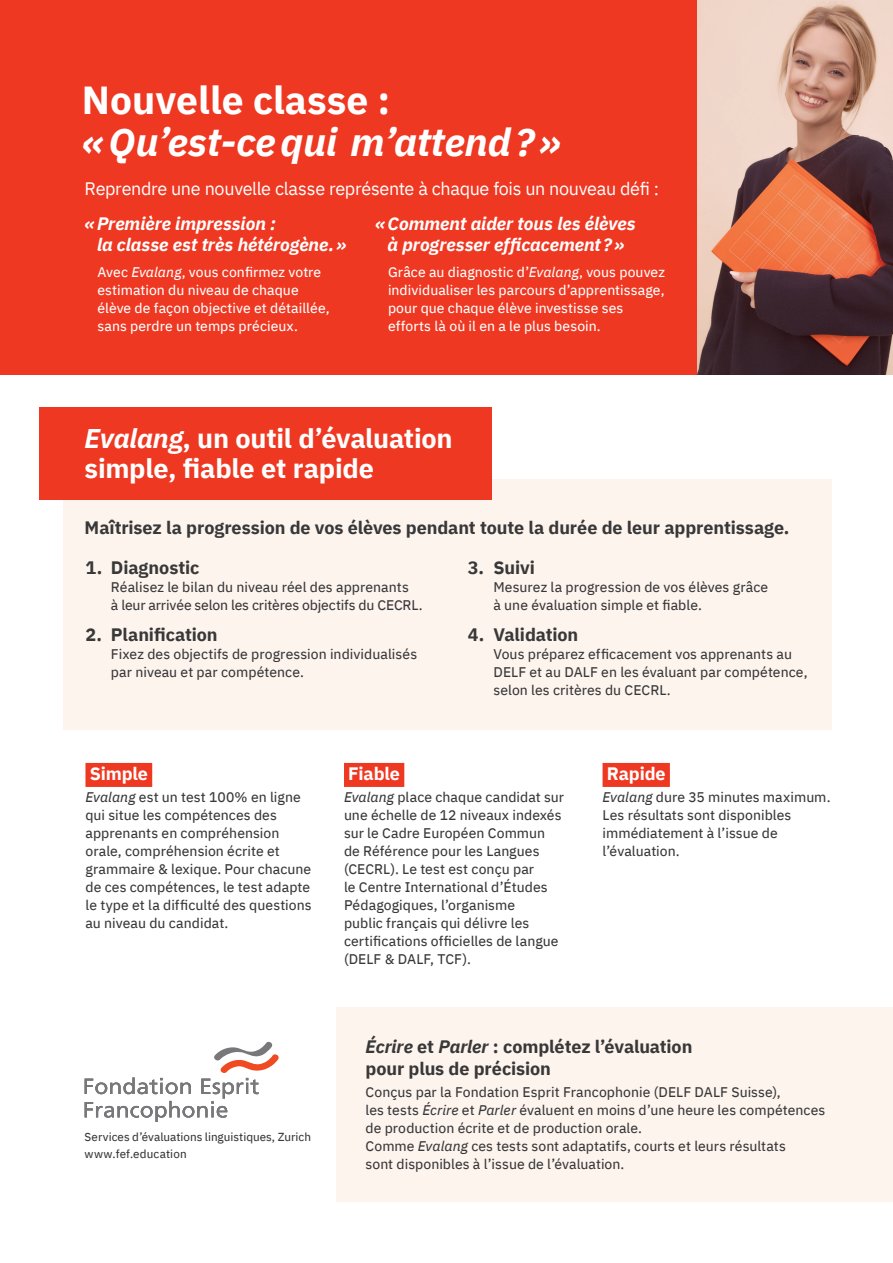
<style>
.page{position:relative;width:893px;height:1263px;background:#fff}
.page>*{position:absolute;margin:0;border:0;box-sizing:border-box;transform-origin:0 0}
.t1{font:italic 700 39px "IBM Plex Sans";color:#fff}
.t2{font:700 39px "IBM Plex Sans";color:#fff}
.t3{font:700 27px/30px "IBM Plex Sans";letter-spacing:-.01em;color:#fff}
.t4{font:700 18px/22.5px "IBM Plex Sans";letter-spacing:-.005em;color:#383839}
.t5{font:italic 700 18px/21px "IBM Plex Sans";color:#fff}
.t6{font:18px "IBM Plex Sans";letter-spacing:-.02em;color:#fff}
.t7{font:700 18px "IBM Plex Sans";letter-spacing:-.01em;color:#fff}
.t8{font:13.95px/18px "IBM Plex Sans Text";letter-spacing:.005em;color:#383839}
.t9{font:13.95px/18px "IBM Plex Sans Text";letter-spacing:.005em;color:#fff}
.t10{font:11.55px/16.6px "IBM Plex Sans Text";color:#383839}
.s1{font-style:italic}
</style>
<div class="page">
<div style="left:0;top:0;width:893px;height:374px;background:#ef3822"></div>
<div style="left:63px;top:479px;width:768px;height:251px;background:#fdf4ee"></div>
<div style="left:336px;top:1007px;width:557px;height:194px;background:#fdf4ee"></div>
<div style="left:85px;top:763px;width:67px;height:24px;background:#ef3822"></div>
<div style="left:344px;top:763px;width:60px;height:24px;background:#ef3822"></div>
<div style="left:603px;top:763px;width:67px;height:24px;background:#ef3822"></div>
<svg style="left:85px;top:1041px;width:194px;height:81px"></svg>
<div style="left:39px;top:407px;width:453px;height:93px;background:#ef3822"></div>
<img style="left:697px;top:0;width:196px;height:374px">
<h1 class="t2" style="left:82px;top:70px;width:310px">Nouvelle classe :</h1>
<h1 class="t1" style="left:82px;top:112px;width:481px">« Qu’est-ce qui m’attend ? »</h1>
<p class="t6" style="left:85px;top:175px;width:576px">Reprendre une nouvelle classe représente à chaque fois un nouveau défi :</p>
<p class="t5" style="left:97px;top:211px;width:251px;text-indent:-12px">«Première impression :<br>la classe est très hétérogène.»</p>
<p class="t9" style="left:97px;top:262px;width:234px">Avec <span class="s1">Evalang</span>, vous confirmez votre estimation du niveau de chaque élève de façon objective et détaillée, sans perdre un temps précieux.</p>
<p class="t5" style="left:375px;top:211px;width:262px;text-align:center">« Comment aider tous les élèves à progresser efficacement ?»</p>
<p class="t9" style="left:388px;top:262px;width:279px">Grâce au diagnostic d’<span class="s1">Evalang</span>, vous pouvez individualiser les parcours d’apprentissage, pour que chaque élève investisse ses efforts là où il en a le plus besoin.</p>
<h2 class="t3" style="left:85px;top:421px;width:369px"><span class="s1">Evalang</span>, un outil d’évaluation simple, fiable et rapide</h2>
<p class="t4" style="left:85px;top:515px;width:706px">Maîtrisez la progression de vos élèves pendant toute la durée de leur apprentissage.</p>
<p class="t4" style="left:85px;top:555px;width:116px">1. Diagnostic</p>
<p class="t8" style="left:111px;top:577px;width:313px">Réalisez le bilan du niveau réel des apprenants<br>à leur arrivée selon les critères objectifs du CECRL.</p>
<p class="t4" style="left:85px;top:622px;width:134px">2. Planification</p>
<p class="t8" style="left:111px;top:644px;width:308px">Fixez des objectifs de progression individualisés par niveau et par compétence.</p>
<p class="t4" style="left:468px;top:555px;width:68px">3. Suivi</p>
<p class="t8" style="left:493px;top:577px;width:276px">Mesurez la progression de vos élèves grâce à une évaluation simple et fiable.</p>
<p class="t4" style="left:468px;top:622px;width:112px">4. Validation</p>
<p class="t8" style="left:493px;top:644px;width:316px">Vous préparez efficacement vos apprenants au<br>DELF et au DALF en les évaluant par compétence, selon les critères du CECRL.</p>
<p class="t7" style="left:90px;top:759px;width:60px">Simple</p>
<p class="t8" style="left:85px;top:787px;width:228px"><span class="s1">Evalang</span> est un test 100% en ligne qui situe les compétences des apprenants en compréhension orale, compréhension écrite et grammaire &amp; lexique. Pour chacune de ces compétences, le test adapte le type et la difficulté des questions au niveau du candidat.</p>
<p class="t10" style="left:85px;top:1128px;width:228px">Services d’évaluations linguistiques, Zurich www.fef.education</p>
<p class="t7" style="left:348px;top:759px;width:53px">Fiable</p>
<p class="t8" style="left:344px;top:787px;width:222px"><span class="s1">Evalang</span> place chaque candidat sur une échelle de 12 niveaux indexés sur le Cadre Européen Commun de Référence pour les Langues (CECRL). Le test est conçu par<br>le Centre International d’Études<br>Pédagogiques, l’organisme<br>public français qui délivre les certifications officielles de langue (DELF &amp; DALF, TCF).</p>
<p class="t7" style="left:607px;top:759px;width:60px">Rapide</p>
<p class="t8" style="left:603px;top:787px;width:229px"><span class="s1">Evalang</span> dure 35 minutes maximum.<br>Les résultats sont disponibles immédiatement à l’issue de l’évaluation.</p>
<p class="t4" style="left:365px;top:1033px;width:328px"><span class="s1">Écrire</span> et <span class="s1">Parler</span> : complétez l’évaluation pour plus de précision</p>
<p class="t8" style="left:365px;top:1082px;width:461px">Conçus par la Fondation Esprit Francophonie (DELF DALF Suisse),<br>les tests <span class="s1">Écrire</span> et <span class="s1">Parler</span> évaluent en moins d’une heure les compétences de production écrite et de production orale.<br>Comme <span class="s1">Evalang</span> ces tests sont adaptatifs, courts et leurs résultats<br>sont disponibles à l’issue de l’évaluation.</p>
</div>
